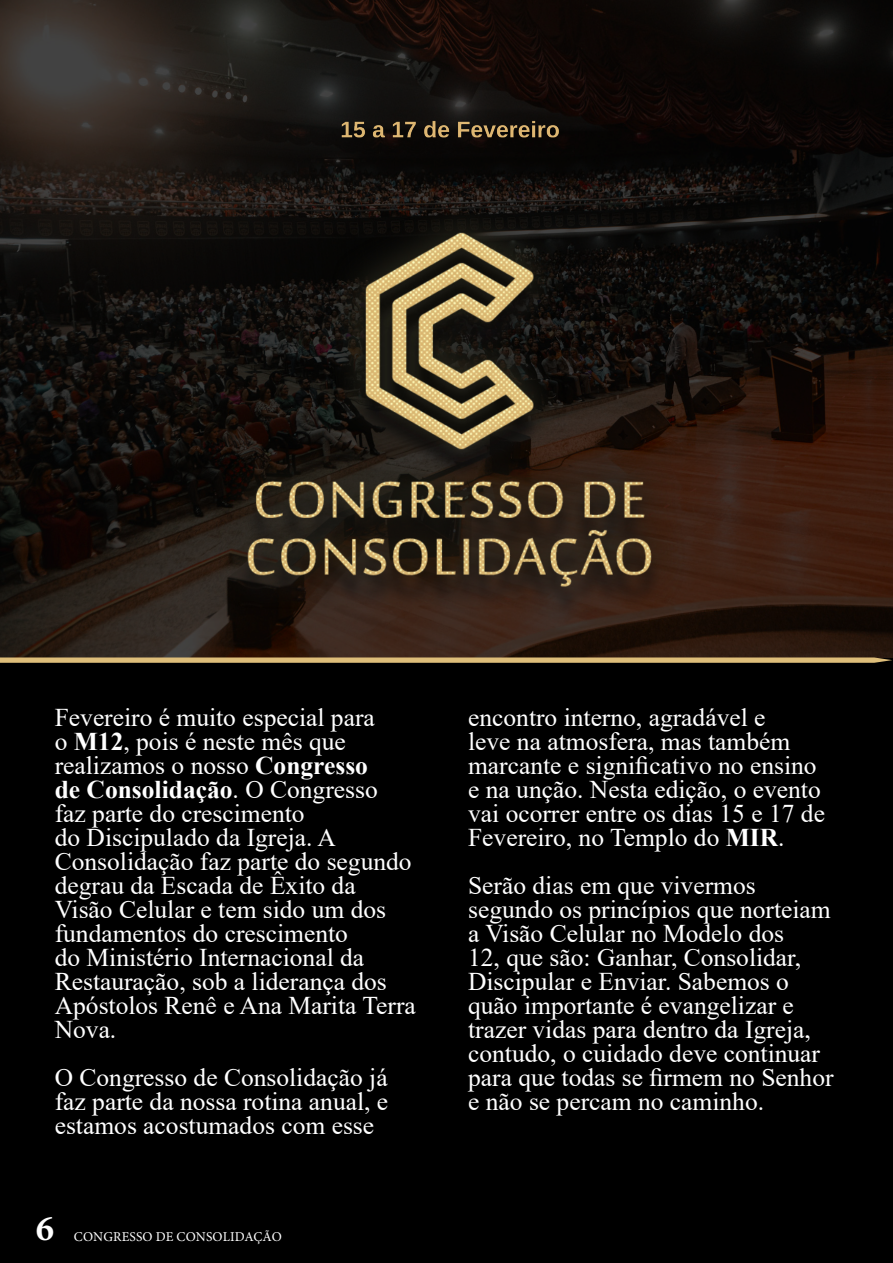
<style>
.page{position:relative;width:893px;height:1263px;background:#000}
.page>*{position:absolute;margin:0;border:0;box-sizing:border-box;transform-origin:0 0}
.t1{font:36px "Minion Variable Concept";color:#fff}
.Texto{font:25.5px/24px "Times New Roman";color:#fff}
.Texto-2{font:13.5px "Minion Pro";letter-spacing:.01em;color:#fff}
.s1{font-weight:700}
</style>
<div class="page">
<img style="left:0;top:0;width:892px;height:657px">
<img style="left:80px;top:77px;width:741px;height:546px">
<img style="left:885px;top:54px;width:8px;height:222px">
<svg style="left:0;top:657px;width:892px;height:6px;background:#c5a86c"></svg>
<p class="Texto" style="left:55px;top:704px;width:363px">Fevereiro é muito especial para<br>o <span class="s1">M12</span>, pois é neste mês que realizamos o nosso <span class="s1">Congresso<br>de Consolidação</span>. O Congresso<br>faz parte do crescimento<br>do Discipulado da Igreja. A<br>Consolidação faz parte do segundo degrau da Escada de Êxito da<br>Visão Celular e tem sido um dos fundamentos do crescimento<br>do Ministério Internacional da<br>Restauração, sob a liderança dos<br>Apóstolos Renê e Ana Marita Terra<br>Nova.</p>
<p class="Texto" style="left:55px;top:1064px;width:335px;text-align:justify">O Congresso de Consolidação já faz parte da nossa rotina anual, e estamos acostumados com esse</p>
<p class="t1" style="left:36px;top:1203px;width:20px">6</p>
<p class="Texto-2" style="left:74px;top:1227px;width:209px">CONGRESSO DE CONSOLIDAÇÃO</p>
<p class="Texto" style="left:468px;top:704px;width:358px">encontro interno, agradável e<br>leve na atmosfera, mas também marcante e significativo no ensino e na unção. Nesta edição, o evento vai ocorrer entre os dias 15 e 17 de<br>Fevereiro, no Templo do <span class="s1">MIR</span>.</p>
<p class="Texto" style="left:468px;top:872px;width:367px">Serão dias em que vivermos segundo os princípios que norteiam a Visão Celular no Modelo dos<br>12, que são: Ganhar, Consolidar,<br>Discipular e Enviar. Sabemos o quão importante é evangelizar e trazer vidas para dentro da Igreja, contudo, o cuidado deve continuar para que todas se firmem no Senhor e não se percam no caminho.</p>
</div>
